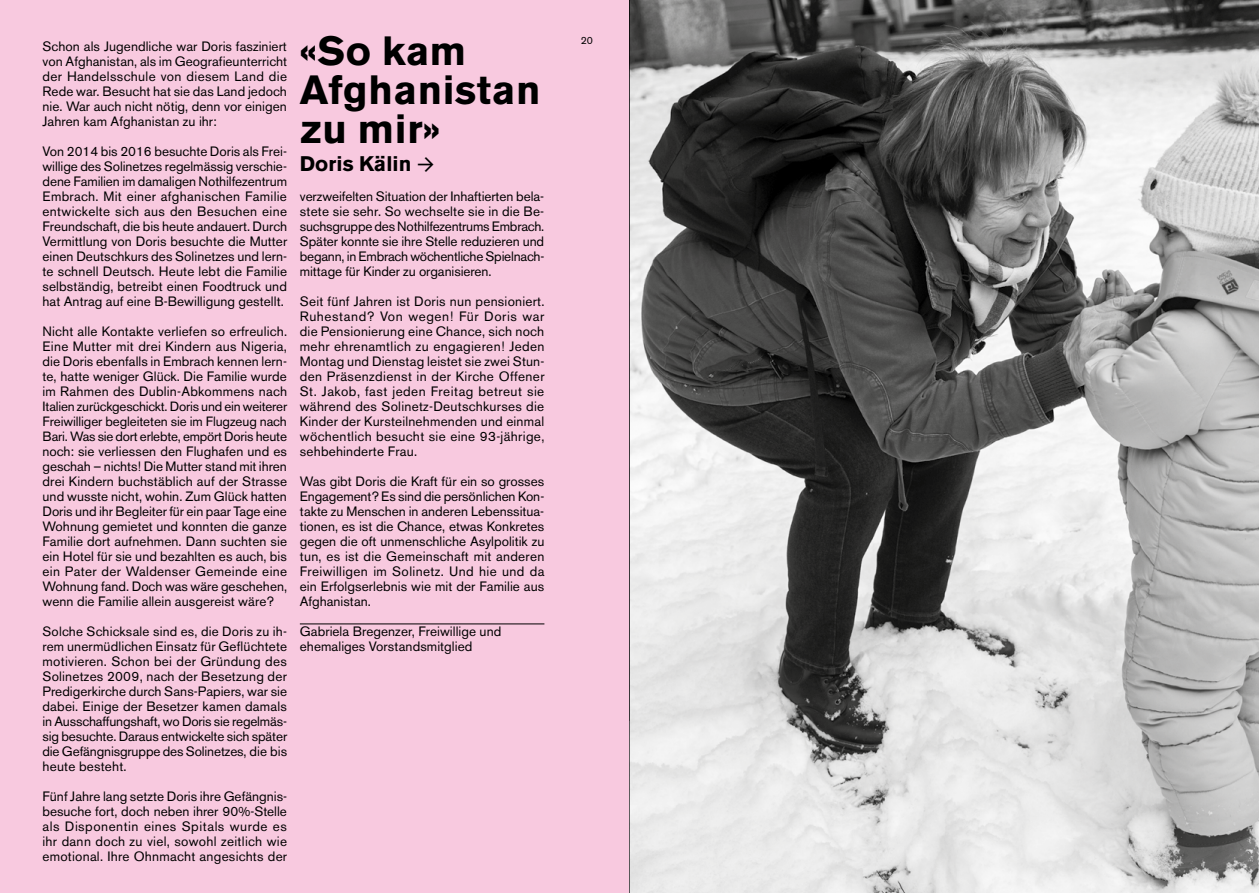
<style>
.page{position:relative;width:1259px;height:893px;background:#fff}
.page>*{position:absolute;margin:0;border:0;box-sizing:border-box;transform-origin:0 0}
.t1{font:700 40.5px/39px "Akzidenz Grotesk BE";letter-spacing:.015em;color:#000}
.t2{font:700 21px "Akzidenz Grotesk BE";letter-spacing:.005em;color:#000}
.t3{font:13.5px/15px "Akzidenz Grotesk BE";letter-spacing:.005em;color:#000;text-align:justify}
.t4{font:13.35px/15px "Akzidenz Grotesk BE";letter-spacing:-.005em;color:#000;text-align:justify}
.t5{font:13.35px "Akzidenz Grotesk BE";letter-spacing:.015em;color:#000}
.t6{font:10.5px "Akzidenz Grotesk BE";color:#000}
.s1{font-size:13.5px}
.s2{font-size:13.35px}
.s3{font-family:"DIN2014"}
</style>
<div class="page">
<div style="left:0;top:0;width:629px;height:893px;background:#f8c9df"></div>
<hr style="left:300px;top:623px;width:244px;height:1px;background:#000">
<img style="left:630px;top:0;width:629px;height:893px">
<hr style="left:629px;top:0;width:1px;height:893px;background:#000">
<p class="t3" style="left:43px;top:39px;width:246px">Schon als Jugendliche war Doris fasziniert von Afghanistan, als im Geografieunterricht der Handelsschule von diesem Land die Rede war. Besucht hat sie das Land jedoch nie. War auch nicht nötig, denn vor einigen Jahren kam Afghanistan zu ihr:</p>
<p class="t3" style="left:43px;top:144px;width:246px">Von 2014 bis 2016 besuchte Doris als Frei&shy;willige des Solinetzes regelmässig verschie&shy;dene Familien im damaligen Nothilfezentrum Embrach. Mit einer afghanischen Familie entwickelte sich aus den Besuchen eine Freundschaft, die bis heute andauert. Durch Vermittlung von Doris besuchte die Mutter einen Deutschkurs des Solinetzes und lern&shy;te schnell Deutsch. Heute lebt die Familie selbständig, betreibt einen Food truck und hat Antrag auf eine B-Bewilligung gestellt.</p>
<p class="t3" style="left:43px;top:324px;width:246px">Nicht alle Kontakte verliefen so erfreulich.<br>Eine Mutter mit drei Kindern aus Nigeria, die Doris ebenfalls in Embrach kennen lern&shy;te, hatte weniger Glück. Die Familie wurde im Rahmen des Dublin-Abkommens nach</p>
<p class="t4" style="left:43px;top:399px;width:246px">Italien zurückgeschickt. Doris und ein weiterer Freiwilliger begleiteten sie im Flugzeug nach Bari. Was sie dort erlebte, empört Doris <span class="s1">heute</span></p>
<p class="t3" style="left:43px;top:444px;width:246px">noch: sie verliessen den Flughafen und es geschah – nichts! Die Mutter stand mit ihren drei Kindern buchstäblich auf der Strasse und wusste nicht, wohin. Zum Glück hatten Doris und ihr Begleiter für ein paar Tage eine Wohnung gemietet und konnten die ganze Familie dort aufnehmen. Dann suchten sie ein Hotel für sie und bezahlten es auch, bis ein Pater der Waldenser Gemeinde eine Wohnung fand. Doch was wäre geschehen, wenn die Familie allein ausgereist wäre?</p>
<p class="t5" style="left:43px;top:624px;width:246px">Solche Schicksale sind es, die Doris zu ih-</p>
<p class="t3" style="left:43px;top:639px;width:246px"><span class="s2">rem</span> unermüdlichen Einsatz für Geflüchtete motivieren. Schon bei der Gründung des Solinetzes 2009, nach der Besetzung der Predigerkirche durch Sans-Papiers, war sie dabei. Einige der Besetzer kamen damals in Ausschaffungshaft, wo Doris sie regelmäs&shy;sig besuchte. Daraus entwickelte sich später die Gefängnisgruppe des Solinetzes, die bis heute besteht.</p>
<p class="t3" style="left:43px;top:789px;width:246px">Fünf Jahre lang setzte Doris ihre Gefängnis&shy;besuche fort, doch neben ihrer 90%-Stelle als Disponentin eines Spitals wurde es ihr dann doch zu viel, sowohl zeitlich wie emotional. Ihre Ohnmacht angesichts der</p>
<h1 class="t1" style="left:300px;top:32px;width:242px">«So kam<br>Afghanistan zu mir»</h1>
<h2 class="t2" style="left:300px;top:152px;width:137px">Doris Kälin <span class="s3">→</span></h2>
<p class="t3" style="left:300px;top:189px;width:246px">verzweifelten Situation der Inhaftierten bela&shy;stete sie sehr. So wechselte sie in die Be&shy;suchsgruppe des Nothilfezentrums Embrach.<br>Später konnte sie ihre Stelle reduzieren und begann, in Embrach wöchentliche Spielnach&shy;mittage für Kinder zu organisieren.</p>
<p class="t3" style="left:300px;top:294px;width:246px">Seit fünf Jahren ist Doris nun pensioniert.<br>Ruhestand? Von wegen! Für Doris war die Pensionierung eine Chance, sich noch mehr ehrenamtlich zu engagieren! Jeden Montag und Dienstag leistet sie zwei Stun&shy;den Präsenzdienst in der Kirche Offener St. Jakob, fast jeden Freitag betreut sie während des Solinetz-Deutschkurses die Kinder der Kursteilnehmenden und einmal wöchentlich besucht sie eine 93-jährige, sehbehinderte Frau.</p>
<p class="t3" style="left:300px;top:474px;width:246px">Was gibt Doris die Kraft für ein so grosses Engagement? Es sind die persönlichen Kon&shy;takte zu Menschen in anderen Lebenssitua&shy;tionen, es ist die Chance, etwas Konkretes gegen die oft unmenschliche Asylpolitik zu tun, es ist die Gemeinschaft mit anderen Freiwilligen im Solinetz. Und hie und da ein Erfolgserlebnis wie mit der Familie aus Afghanistan.</p>
<p class="t3" style="left:300px;top:624px;width:203px">Gabriela Bregenzer, Freiwillige und ehemaliges Vorstandsmitglied</p>
<p class="t6" style="left:581px;top:34px;width:14px">20</p>
</div>
